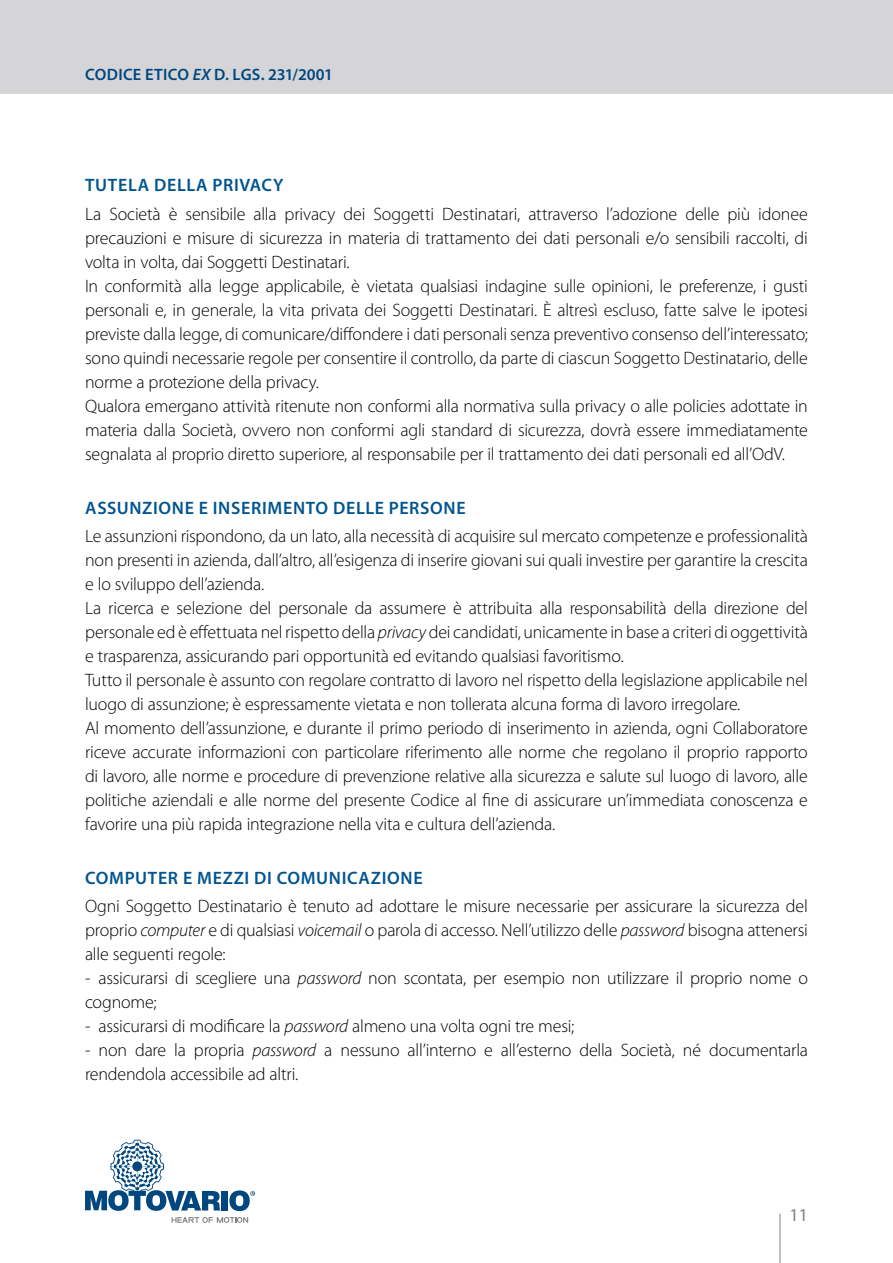
<style>
.page{position:relative;width:893px;height:1263px;background:#fff}
.page>*{position:absolute;margin:0;border:0;box-sizing:border-box;transform-origin:0 0}
.t1{font:300 18px/24px "Myriad Pro";letter-spacing:-.015em;color:#000}
.t2{font:600 18px "Myriad Pro";letter-spacing:.04em;color:#00548f}
.t3{font:18px "Myriad Pro";color:#807f83}
.t4{font:600 16.5px "Myriad Pro";letter-spacing:.01em;color:#00467f}
.s1{font-style:italic}
</style>
<div class="page">
<svg style="left:172px;top:1217px;width:76px;height:6px"></svg>
<svg style="left:85px;top:1140px;width:135px;height:71px"></svg>
<div style="left:222px;top:1191px;width:6px;height:19px;background:#00467f"></div>
<svg style="left:229px;top:1190px;width:26px;height:21px"></svg>
<div style="left:0;top:0;width:893px;height:94px;background:#d5d5d7"></div>
<hr style="left:780px;top:1214px;width:1px;height:49px;background:#807f83">
<p class="t4" style="left:85px;top:64px;width:249px">CODICE ETICO <span class="s1">EX</span> D. LGS. 231/2001</p>
<p class="t2" style="left:85px;top:174px;width:22px">TUTE</p>
<p class="t2" style="left:128px;top:174px;width:157px">LA DE LLA PRIVACY</p>
<p class="t1" style="left:85px;top:201px;width:724px">La Società è sensibile alla privacy dei Soggetti Destinatari, attraverso l’adozione delle più idonee precauzioni e misure di sicurezza in materia di trattamento dei dati personali e/o sensibili raccolti, di volta in volta, dai Soggetti Destinatari.<br>In conformità alla legge applicabile, è vietata qualsiasi indagine sulle opinioni, le preferenze, i gusti personali e, in generale, la vita privata dei Soggetti Destinatari. È altresì escluso, fatte salve le ipotesi previste dalla legge, di comunicare/diffondere i dati personali senza preventivo consenso dell’interessato; sono quindi necessarie regole per consentire il controllo, da parte di ciascun Soggetto Destinatario, delle norme a protezione della privacy.<br>Qualora emergano attività ritenute non conformi alla normativa sulla privacy o alle policies adottate in materia dalla Società, ovvero non conformi agli standard di sicurezza, dovrà essere immediatamente segnalata al proprio diretto superiore, al responsabile per il trattamento dei dati personali ed all’OdV.</p>
<p class="t2" style="left:85px;top:496px;width:12px">ASSU</p>
<p class="t2" style="left:130px;top:496px;width:336px">NZIONE E INSERIMENTO DELLE PERSONE</p>
<p class="t1" style="left:85px;top:524px;width:724px">Le assunzioni rispondono, da un lato, alla necessità di acquisire sul mercato competenze e professionalità non presenti in azienda, dall’altro, all’esigenza di inserire giovani sui quali investire per garantire la crescita e lo sviluppo dell’azienda.<br>La ricerca e selezione del personale da assumere è attribuita alla responsabilità della direzione del personale ed è effettuata nel rispetto della <span class="s1">privacy</span> dei candidati, unicamente in base a criteri di oggettività e trasparenza, assicurando pari opportunità ed evitando qualsiasi favoritismo.<br>Tutto il personale è assunto con regolare contratto di lavoro nel rispetto della legislazione applicabile nel luogo di assunzione; è espressamente vietata e non tollerata alcuna forma di lavoro irregolare.<br>Al momento dell’assunzione, e durante il primo periodo di inserimento in azienda, ogni Collaboratore riceve accurate informazioni con particolare riferimento alle norme che regolano il proprio rapporto di lavoro, alle norme e procedure di prevenzione relative alla sicurezza e salute sul luogo di lavoro, alle politiche aziendali e alle norme del presente Codice al fine di assicurare un’immediata conoscenza e favorire una più rapida integrazione nella vita e cultura dell’azienda.</p>
<p class="t2" style="left:85px;top:866px;width:62px">COMPUTE</p>
<p class="t2" style="left:168px;top:866px;width:55px">R E MEZZI</p>
<p class="t2" style="left:254px;top:866px;width:168px">DI COMUNICAZIONE</p>
<p class="t1" style="left:85px;top:894px;width:724px;text-align:justify">Ogni Soggetto Destinatario è tenuto ad adottare le misure necessarie per assicurare la sicurezza del proprio <span class="s1">computer</span> e di qualsiasi <span class="s1">voicemail</span> o parola di accesso. Nell’utilizzo delle <span class="s1">password</span> bisogna attenersi alle seguenti regole:</p>
<p class="t1" style="left:85px;top:966px;width:724px">- assicurarsi di scegliere una <span class="s1">password</span> non scontata, per esempio non utilizzare il proprio nome o cognome;</p>
<p class="t1" style="left:85px;top:1014px;width:491px">- assicurarsi di modificare la <span class="s1">password</span> almeno una volta ogni tre mesi;</p>
<p class="t1" style="left:85px;top:1038px;width:724px">- non dare la propria <span class="s1">password</span> a nessuno all’interno e all’esterno della Società, né documentarla rendendola accessibile ad altri.</p>
<p class="t3" style="left:789px;top:1204px;width:20px">11</p>
</div>
